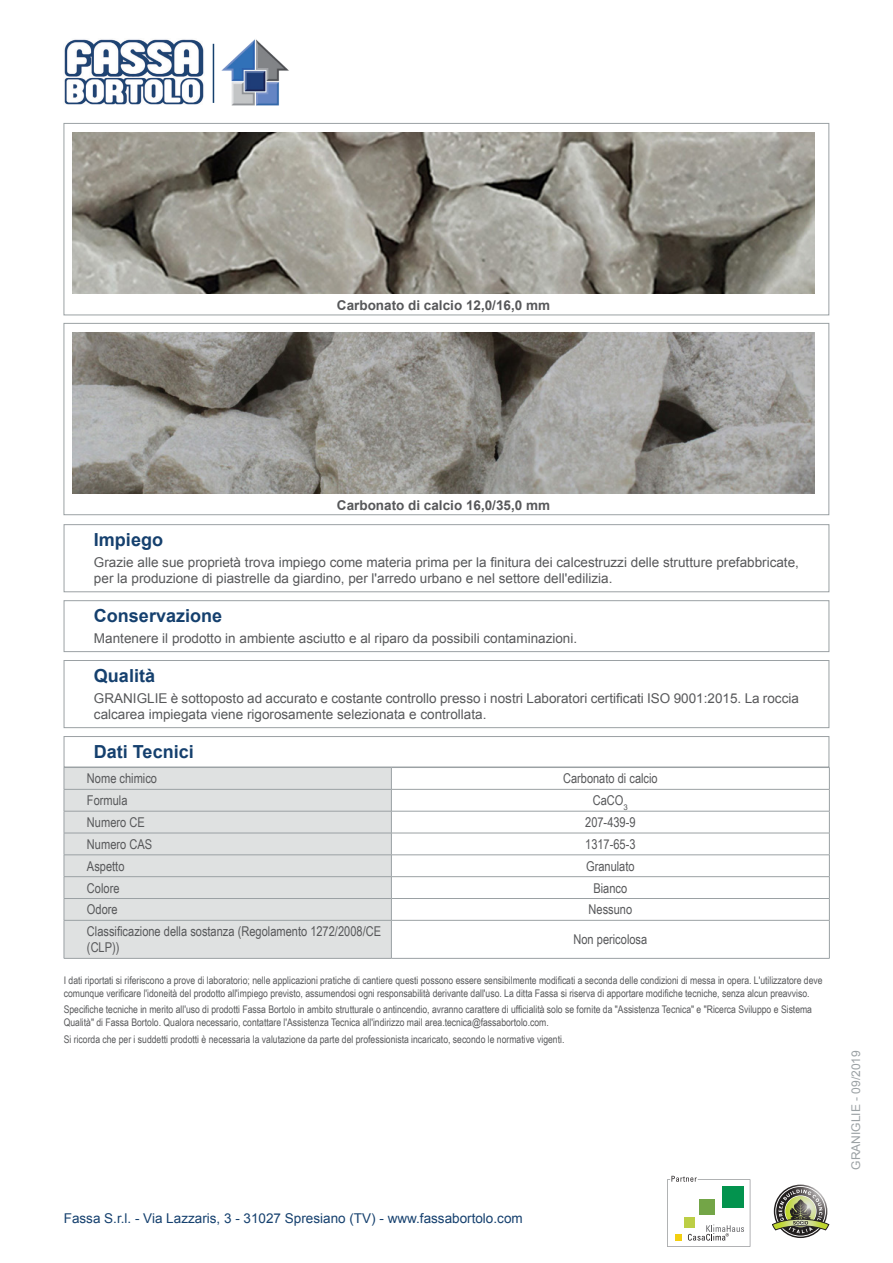
<style>
.page{position:relative;width:893px;height:1263px;background:#fff}
.page>*{position:absolute;margin:0;border:0;box-sizing:border-box;transform-origin:0 0}
.Titolo{font:700 18px "Arial";color:#15406e}
.Impiego{font:13.5px/16.2px "Arial";color:#57585a}
.Qualita{font:13.5px/16.2px "Arial";color:#57585a}
.normale_sx{font:13.5px/16.2px "Arial Narrow";color:#57585a}
.normale_centrato{font:13.5px "Arial Narrow";color:#57585a}
.Conservazione{font:13.5px "Arial";color:#57585a}
.t1{font:13.5px "Arial";color:#15406e}
.Corsivo{font:700 13.5px "Arial";color:#57585a}
.t2{font:12px "Arial";color:#9ba1a4}
.Disclaimer{font:10.5px/12.6px "Arial Narrow";color:#57585a}
</style>
<div class="page">
<svg style="left:667px;top:1176px;width:83px;height:71px"></svg>
<svg style="left:772px;top:1186px;width:57px;height:50px"></svg>
<img style="left:64px;top:39px;width:140px;height:66px">
<hr style="left:213px;top:44px;width:1px;height:59px;background:#15406e">
<img style="left:221px;top:39px;width:68px;height:67px">
<div style="left:64px;top:524px;width:765px;height:68px;border:1px solid #9ba1a4"></div>
<div style="left:64px;top:600px;width:765px;height:52px;border:1px solid #9ba1a4"></div>
<div style="left:64px;top:660px;width:765px;height:68px;border:1px solid #9ba1a4"></div>
<div style="left:64px;top:736px;width:765px;height:31px;border:1px solid #9ba1a4"></div>
<div style="left:65px;top:768px;width:326px;height:190px;background:#dfe1e1"></div>
<hr style="left:64px;top:767px;width:327px;height:1px;background:#9ba1a4">
<hr style="left:391px;top:767px;width:439px;height:1px;background:#9ba1a4">
<hr style="left:64px;top:789px;width:327px;height:1px;background:#9ba1a4">
<hr style="left:391px;top:789px;width:439px;height:1px;background:#9ba1a4">
<hr style="left:64px;top:811px;width:327px;height:1px;background:#9ba1a4">
<hr style="left:391px;top:811px;width:439px;height:1px;background:#9ba1a4">
<hr style="left:64px;top:833px;width:327px;height:1px;background:#9ba1a4">
<hr style="left:391px;top:833px;width:439px;height:1px;background:#9ba1a4">
<hr style="left:64px;top:854px;width:327px;height:1px;background:#9ba1a4">
<hr style="left:391px;top:854px;width:439px;height:1px;background:#9ba1a4">
<hr style="left:64px;top:876px;width:327px;height:1px;background:#9ba1a4">
<hr style="left:391px;top:876px;width:439px;height:1px;background:#9ba1a4">
<hr style="left:64px;top:898px;width:327px;height:1px;background:#9ba1a4">
<svg style="left:64px;top:768px;width:1px;height:152px"></svg>
<hr style="left:391px;top:898px;width:439px;height:1px;background:#9ba1a4">
<svg style="left:391px;top:768px;width:1px;height:152px"></svg>
<svg style="left:829px;top:768px;width:1px;height:152px"></svg>
<hr style="left:64px;top:920px;width:327px;height:1px;background:#9ba1a4">
<hr style="left:64px;top:920px;width:1px;height:38px;background:#9ba1a4">
<hr style="left:64px;top:958px;width:327px;height:1px;background:#9ba1a4">
<hr style="left:391px;top:920px;width:439px;height:1px;background:#9ba1a4">
<hr style="left:391px;top:920px;width:1px;height:38px;background:#9ba1a4">
<hr style="left:829px;top:920px;width:1px;height:38px;background:#9ba1a4">
<hr style="left:391px;top:958px;width:439px;height:1px;background:#9ba1a4">
<img style="left:73px;top:132px;width:741px;height:162px">
<div style="left:64px;top:123px;width:765px;height:192px;border:1px solid #9ba1a4"></div>
<img style="left:73px;top:332px;width:741px;height:162px">
<div style="left:64px;top:323px;width:765px;height:192px;border:1px solid #9ba1a4"></div>
<p class="Corsivo" style="left:337px;top:295px;width:215px">Carbonato di calcio 12,0/16,0 mm</p>
<p class="Corsivo" style="left:337px;top:495px;width:215px">Carbonato di calcio 16,0/35,0 mm</p>
<p class="Titolo" style="left:94px;top:527px;width:71px">Impiego</p>
<p class="Impiego" style="left:94px;top:554px;width:706px">Grazie alle sue proprietà trova impiego come materia prima per la finitura dei calcestruzzi delle strutture prefabbricate, per la produzione di piastrelle da giardino, per l'arredo urbano e nel settore dell'edilizia.</p>
<p class="Titolo" style="left:94px;top:603px;width:130px">Conservazione</p>
<p class="Conservazione" style="left:94px;top:629px;width:485px">Mantenere il prodotto in ambiente asciutto e al riparo da possibili contaminazioni.</p>
<p class="Titolo" style="left:94px;top:663px;width:63px">Qualità</p>
<p class="Qualita" style="left:94px;top:690px;width:706px">GRANIGLIE è sottoposto ad accurato e costante controllo presso i nostri Laboratori certificati ISO 9001:2015. La roccia calcarea impiegata viene rigorosamente selezionata e controllata.</p>
<p class="Titolo" style="left:94px;top:739px;width:101px">Dati Tecnici</p>
<p class="normale_sx" style="left:87px;top:770px;width:72px">Nome chimico</p>
<p class="normale_centrato" style="left:563px;top:769px;width:96px">Carbonato di calcio</p>
<p class="normale_sx" style="left:87px;top:792px;width:42px">Formula</p>
<p class="normale_centrato" style="left:593px;top:790px;width:37px">CaCO<sub>3</sub></p>
<p class="normale_sx" style="left:87px;top:814px;width:59px">Numero CE</p>
<p class="normale_centrato" style="left:585px;top:812px;width:52px">207-439-9</p>
<p class="normale_sx" style="left:87px;top:835px;width:67px">Numero CAS</p>
<p class="normale_centrato" style="left:585px;top:834px;width:52px">1317-65-3</p>
<p class="normale_sx" style="left:87px;top:857px;width:39px">Aspetto</p>
<p class="normale_centrato" style="left:586px;top:856px;width:50px">Granulato</p>
<p class="normale_sx" style="left:87px;top:879px;width:34px">Colore</p>
<p class="normale_centrato" style="left:593px;top:878px;width:35px">Bianco</p>
<p class="normale_sx" style="left:87px;top:901px;width:32px">Odore</p>
<p class="normale_centrato" style="left:589px;top:900px;width:45px">Nessuno</p>
<p class="normale_sx" style="left:87px;top:923px;width:296px">Classificazione della sostanza (Regolamento 1272/2008/CE (CLP))</p>
<p class="normale_centrato" style="left:573px;top:929px;width:75px">Non pericolosa</p>
<p class="Disclaimer" style="left:64px;top:973px;width:760px">I dati riportati si riferiscono a prove di laboratorio; nelle applicazioni pratiche di cantiere questi possono essere sensibilmente modificati a seconda delle condizioni di messa in opera. L'utilizzatore deve comunque verificare l'idoneità del prodotto all'impiego previsto, assumendosi ogni responsabilità derivante dall'uso. La ditta Fassa si riserva di apportare modifiche tecniche, senza alcun preavviso.</p>
<p class="Disclaimer" style="left:64px;top:1003px;width:750px">Specifiche tecniche in merito all'uso di prodotti Fassa Bortolo in ambito strutturale o antincendio, avranno carattere di ufficialità solo se fornite da "Assistenza Tecnica" e "Ricerca Sviluppo e Sistema<br>Qualità" di Fassa Bortolo. Qualora necessario, contattare l'Assistenza Tecnica all'indirizzo mail area.tecnica@fassabortolo.com.</p>
<p class="Disclaimer" style="left:64px;top:1032px;width:502px">Si ricorda che per i suddetti prodotti è necessaria la valutazione da parte del professionista incaricato, secondo le normative vigenti.</p>
<p class="t1" style="left:64px;top:1208px;width:460px">Fassa S.r.l. - Via Lazzaris, 3 - 31027 Spresiano (TV) - www.fassabortolo.com</p>
<p class="t2" style="left:848px;top:1170px;width:121px;rotate:-90deg">GRANIGLIE - 09/2019</p>
</div>
